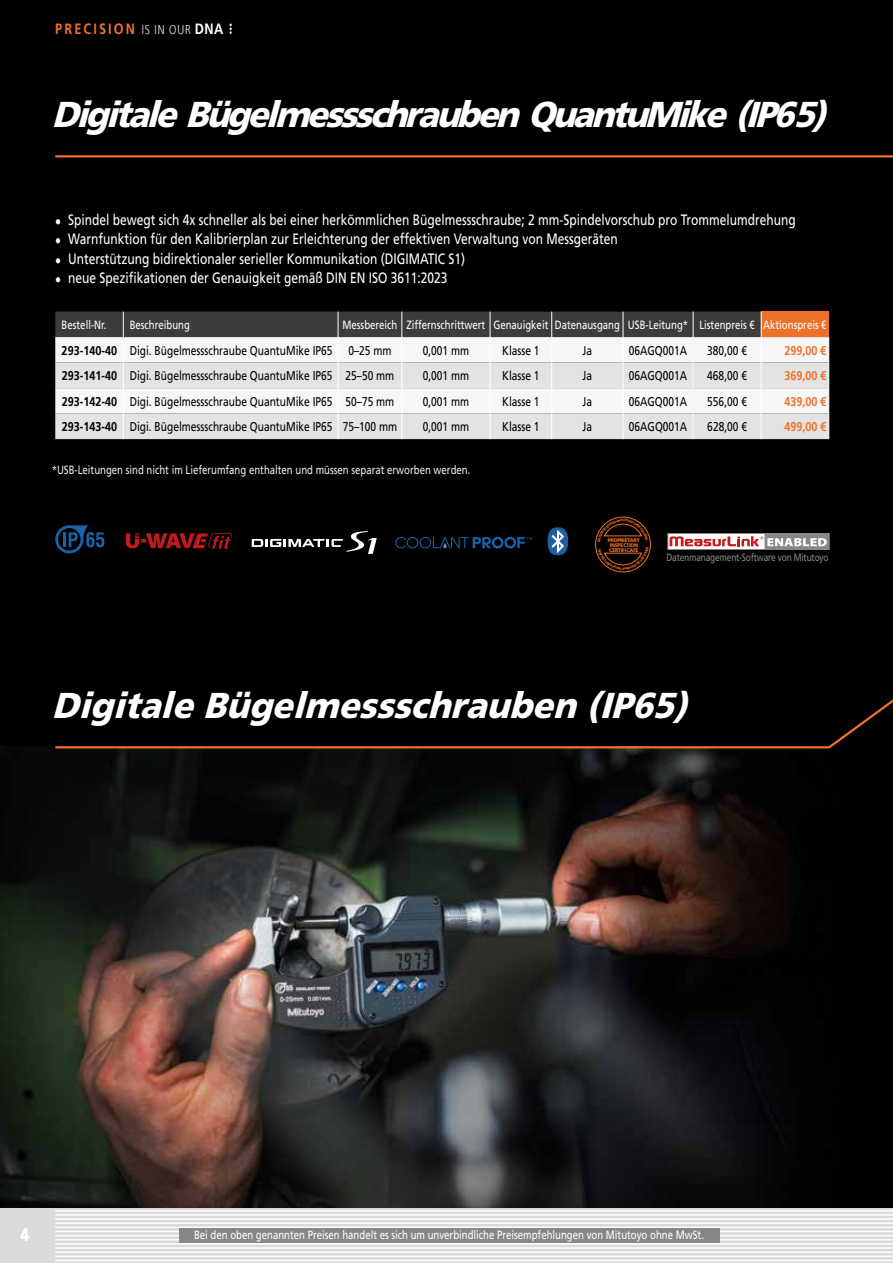
<style>
.page{position:relative;width:893px;height:1263px;background:#fff}
.page>*{position:absolute;margin:0;border:0;box-sizing:border-box;transform-origin:0 0}
.t1{font:italic 900 36px "Mitutoyo Frutiger";color:#fff}
.t2{font:700 18px "Mitutoyo Frutiger";color:#fff}
.t3{font:15px "Mitutoyo Frutiger";color:#fff}
.t4{font:700 15px "Mitutoyo Frutiger";letter-spacing:.14em;color:#ee712a}
.t5{font:12.75px "Mitutoyo Frutiger";color:#000}
.t6{font:700 12.75px "Mitutoyo Frutiger";color:#ee712a}
.t7{font:12px "Mitutoyo Frutiger";color:#fff}
.t8{font:12px "Mitutoyo Frutiger";color:#ededed}
.t9{font:10.5px "Mitutoyo Frutiger";letter-spacing:-.02em;color:#878787}
.t10{font:900 5.25px/5.1px "Mitutoyo Frutiger";letter-spacing:-.04em;color:#ee712a;text-align:center}
.t11{font:900 3.75px "Mitutoyo Frutiger";color:#ee712a}
.s1{font-weight:300;font-size:12.75px;color:#fff}
.s2{color:#fff}
.s3{font-weight:700}
</style>
<div class="page">
<div style="left:0;top:1208px;width:55px;height:55px;background:#dadada"></div>
<div style="left:55px;top:1208px;width:838px;height:55px;background:#dadada"></div>
<hr style="left:55px;top:1210px;width:838px;height:1px;background:#fff">
<hr style="left:55px;top:1214px;width:838px;height:2px;background:#fff">
<hr style="left:55px;top:1218px;width:838px;height:2px;background:#fff">
<hr style="left:55px;top:1222px;width:838px;height:2px;background:#fff">
<hr style="left:55px;top:1226px;width:838px;height:2px;background:#fff">
<hr style="left:55px;top:1231px;width:838px;height:1px;background:#fff">
<hr style="left:55px;top:1235px;width:838px;height:1px;background:#fff">
<hr style="left:55px;top:1239px;width:838px;height:1px;background:#fff">
<hr style="left:55px;top:1243px;width:838px;height:1px;background:#fff">
<hr style="left:55px;top:1247px;width:838px;height:2px;background:#fff">
<hr style="left:55px;top:1251px;width:838px;height:2px;background:#fff">
<hr style="left:55px;top:1255px;width:838px;height:2px;background:#fff">
<hr style="left:55px;top:1260px;width:838px;height:1px;background:#fff">
<div style="left:179px;top:1229px;width:540px;height:14px;background:#878787"></div>
<div style="left:0;top:0;width:893px;height:155px;background:#000"></div>
<div style="left:0;top:152px;width:893px;height:503px;background:#000"></div>
<img style="left:0;top:746px;width:892px;height:462px">
<div style="left:0;top:653px;width:893px;height:93px;background:#000"></div>
<hr style="left:892px;top:653px;width:1px;height:555px;background:#000">
<hr style="left:55px;top:155px;width:838px;height:2px;background:#ee712a">
<svg style="left:55px;top:312px;width:774px;height:127px;background:#cbc9c7"></svg>
<svg style="left:252px;top:531px;width:125px;height:23px"></svg>
<svg style="left:548px;top:527px;width:20px;height:28px"></svg>
<svg style="left:53px;top:699px;width:840px;height:51px"></svg>
<svg style="left:126px;top:533px;width:106px;height:16px"></svg>
<svg style="left:55px;top:525px;width:49px;height:28px"></svg>
<svg style="left:668px;top:533px;width:97px;height:17px"></svg>
<div style="left:765px;top:533px;width:64px;height:17px;background:linear-gradient(to right,#878787,#878787);border:1px solid #878787"></div>
<svg style="left:670px;top:536px;width:157px;height:10px;background:#d4a5a6"></svg>
<svg style="left:395px;top:537px;width:137px;height:11px"></svg>
<svg style="left:230px;top:24px;width:2px;height:10px"></svg>
<svg style="left:595px;top:516px;width:56px;height:56px"></svg>
<p class="t4" style="left:55px;top:20px;width:170px">PRECISION <span class="s1">IS IN OUR</span> <span class="s2">DNA</span></p>
<h1 class="t1" style="left:52px;top:93px;width:787px">DigitaleBügelmessschraubenQuantuMike(IP65)</h1>
<p class="t3" style="left:55px;top:210px;width:742px">• Spindel bewegt sich 4x schneller als bei einer herkömmlichen Bügelmessschraube; 2 mm-Spindelvorschub pro Trommelumdrehung</p>
<p class="t3" style="left:55px;top:230px;width:564px">• Warnfunktion für den Kalibrierplan zur Erleichterung der effektiven Verwaltung von Messgeräten</p>
<p class="t3" style="left:55px;top:249px;width:411px">• Unterstützung bidirektionaler serieller Kommunikation (DIGIMATIC S1)</p>
<p class="t3" style="left:55px;top:269px;width:394px">• neue Spezifikationen der Genauigkeit gemäß DIN EN ISO 3611:2023</p>
<p class="t7" style="left:62px;top:317px;width:46px">Bestell-Nr.</p>
<p class="t7" style="left:130px;top:317px;width:62px">Beschreibung</p>
<p class="t7" style="left:342px;top:317px;width:486px">Messbereich Ziffernschrittwert Genauigkeit Datenausgang USB-Leitung* Listenpreis € Aktionspreis €</p>
<p class="t5" style="left:62px;top:343px;width:331px"><span class="s3">293-140-40</span> Digi. Bügelmessschraube QuantuMike IP65 0–25 mm</p>
<p class="t5" style="left:423px;top:343px;width:48px">0,001 mm</p>
<p class="t5" style="left:502px;top:343px;width:39px">Klasse 1</p>
<p class="t5" style="left:583px;top:343px;width:11px">Ja</p>
<p class="t5" style="left:629px;top:343px;width:60px">06AGQ001A</p>
<p class="t5" style="left:707px;top:343px;width:41px">380,00 €</p>
<p class="t6" style="left:784px;top:343px;width:44px">299,00 €</p>
<p class="t5" style="left:62px;top:368px;width:334px"><span class="s3">293-141-40</span> Digi. Bügelmessschraube QuantuMike IP65 25–50 mm</p>
<p class="t5" style="left:423px;top:368px;width:48px">0,001 mm</p>
<p class="t5" style="left:502px;top:368px;width:39px">Klasse 1</p>
<p class="t5" style="left:583px;top:368px;width:11px">Ja</p>
<p class="t5" style="left:629px;top:368px;width:60px">06AGQ001A</p>
<p class="t5" style="left:707px;top:368px;width:41px">468,00 €</p>
<p class="t6" style="left:784px;top:368px;width:44px">369,00 €</p>
<p class="t5" style="left:62px;top:394px;width:334px"><span class="s3">293-142-40</span> Digi. Bügelmessschraube QuantuMike IP65 50–75 mm</p>
<p class="t5" style="left:423px;top:394px;width:48px">0,001 mm</p>
<p class="t5" style="left:502px;top:394px;width:39px">Klasse 1</p>
<p class="t5" style="left:583px;top:394px;width:11px">Ja</p>
<p class="t5" style="left:629px;top:394px;width:60px">06AGQ001A</p>
<p class="t5" style="left:707px;top:394px;width:41px">556,00 €</p>
<p class="t6" style="left:784px;top:394px;width:44px">439,00 €</p>
<p class="t5" style="left:62px;top:419px;width:337px"><span class="s3">293-143-40</span> Digi. Bügelmessschraube QuantuMike IP65 75–100 mm</p>
<p class="t5" style="left:423px;top:419px;width:48px">0,001 mm</p>
<p class="t5" style="left:502px;top:419px;width:39px">Klasse 1</p>
<p class="t5" style="left:583px;top:419px;width:11px">Ja</p>
<p class="t5" style="left:629px;top:419px;width:60px">06AGQ001A</p>
<p class="t5" style="left:707px;top:419px;width:41px">628,00 €</p>
<p class="t6" style="left:784px;top:419px;width:44px">499,00 €</p>
<p class="t8" style="left:52px;top:463px;width:420px">*USB-Leitungen sind nicht im Lieferumfang enthalten und müssen separat erworben werden.</p>
<p class="t11" style="left:622px;top:518px;width:3px">s</p>
<p class="t10" style="left:608px;top:537px;width:34px">PROPRIETARY<br>INSPECTION<br>CERTIFICATE</p>
<p class="t11" style="left:624px;top:571px;width:3px;rotate:180deg">s</p>
<p class="t9" style="left:666px;top:551px;width:164px">Datenmanagement-Software von Mitutoyo</p>
<h1 class="t1" style="left:52px;top:683px;width:648px">DigitaleBügelmessschrauben (IP65)</h1>
<h2 class="t2" style="left:21px;top:1224px;width:10px">4</h2>
<p class="t7" style="left:194px;top:1227px;width:511px">Bei den oben genannten Preisen handelt es sich um unverbindliche Preisempfehlungen von Mitutoyo ohne MwSt.</p>
</div>
